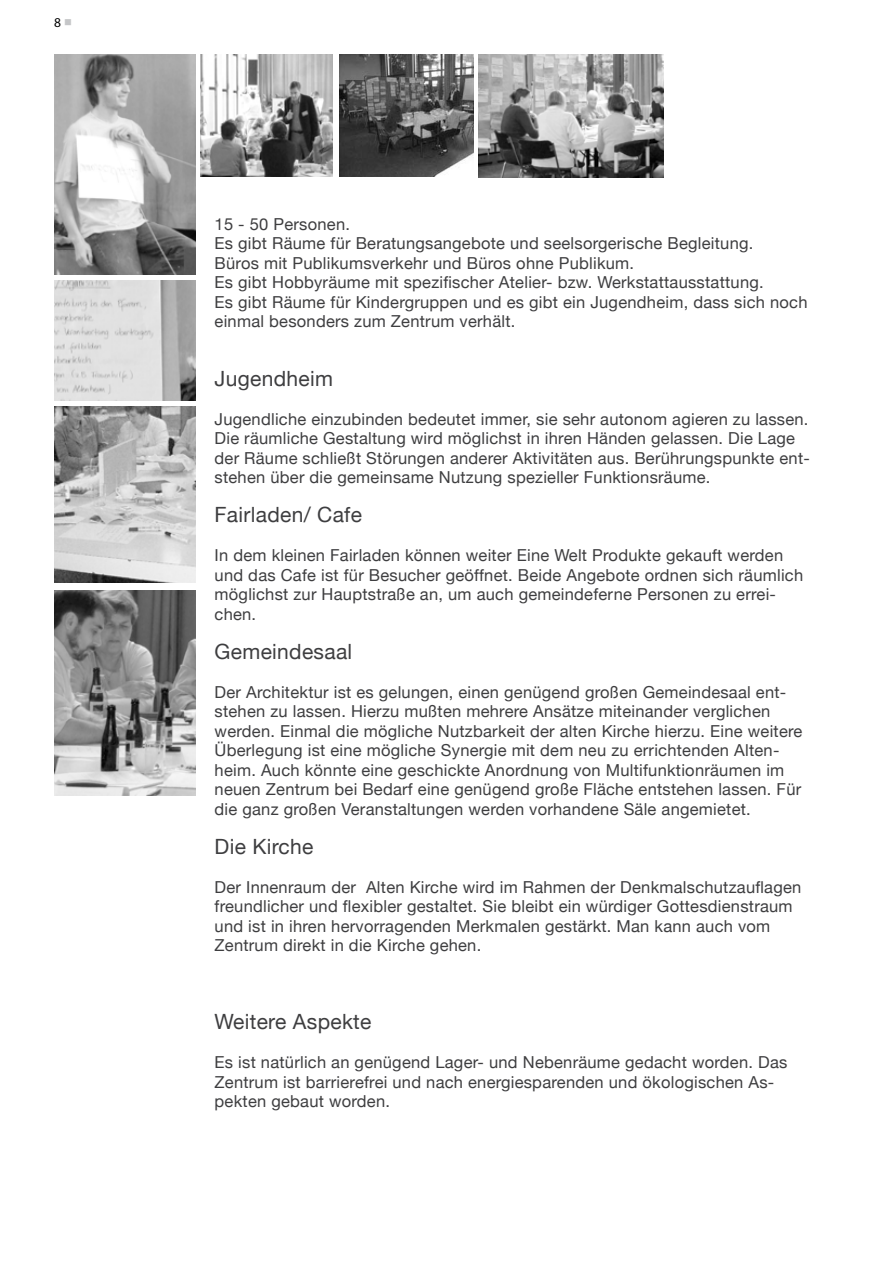
<style>
.page{position:relative;width:893px;height:1263px;background:#fff}
.page>*{position:absolute;margin:0;border:0;box-sizing:border-box;transform-origin:0 0}
.t1{font:21px "Helvetica Neue";letter-spacing:.015em;color:#3e3e40}
.t2{font:16.5px/19.5px "Helvetica Neue";letter-spacing:.015em;color:#3e3e40}
.t3{font:13.5px "Myriad Pro";color:#000}
.s1{color:#c5c6c8}
</style>
<div class="page">
<img style="left:339px;top:54px;width:135px;height:123px">
<img style="left:479px;top:54px;width:184px;height:123px">
<img style="left:201px;top:54px;width:132px;height:122px">
<img style="left:54px;top:590px;width:141px;height:205px">
<img style="left:54px;top:407px;width:141px;height:176px">
<img style="left:54px;top:281px;width:141px;height:119px">
<img style="left:54px;top:54px;width:141px;height:221px">
<p class="t3" style="left:54px;top:14px;width:20px">8 <span class="s1">■</span></p>
<p class="t2" style="left:215px;top:214px;width:594px">15 - 50 Personen.<br>Es gibt Räume für Beratungsangebote und seelsorgerische Begleitung.<br>Büros mit Publikumsverkehr und Büros ohne Publikum.<br>Es gibt Hobbyräume mit spezifischer Atelier- bzw. Werkstattausstattung.<br>Es gibt Räume für Kindergruppen und es gibt ein Jugendheim, dass sich noch einmal besonders zum Zentrum verhält.</p>
<p class="t1" style="left:215px;top:366px;width:120px">Jugendheim</p>
<p class="t2" style="left:215px;top:409px;width:597px">Jugendliche einzubinden bedeutet immer, sie sehr autonom agieren zu lassen.<br>Die räumliche Gestaltung wird möglichst in ihren Händen gelassen. Die Lage der Räume schließt Störungen anderer Aktivitäten aus. Berührungspunkte ent&shy;stehen über die gemeinsame Nutzung spezieller Funktionsräume.</p>
<p class="t1" style="left:215px;top:502px;width:149px">Fairladen/ Cafe</p>
<p class="t2" style="left:215px;top:545px;width:590px">In dem kleinen Fairladen können weiter Eine Welt Produkte gekauft werden und das Cafe ist für Besucher geöffnet. Beide Angebote ordnen sich räumlich möglichst zur Hauptstraße an, um auch gemeindeferne Personen zu errei&shy;chen.</p>
<p class="t1" style="left:215px;top:639px;width:139px">Gemeindesaal</p>
<p class="t2" style="left:215px;top:682px;width:589px">Der Architektur ist es gelungen, einen genügend großen Gemeindesaal ent&shy;stehen zu lassen. Hierzu mußten mehrere Ansätze miteinander verglichen werden. Einmal die mögliche Nutzbarkeit der alten Kirche hierzu. Eine weitere Überlegung ist eine mögliche Synergie mit dem neu zu errichtenden Alten&shy;heim. Auch könnte eine geschickte Anordnung von Multifunktionräumen im neuen Zentrum bei Bedarf eine genügend große Fläche entstehen lassen. Für die ganz großen Veranstaltungen werden vorhandene Säle angemietet.</p>
<p class="t1" style="left:215px;top:834px;width:100px">Die Kirche</p>
<p class="t2" style="left:215px;top:877px;width:588px">Der Innenraum der Alten Kirche wird im Rahmen der Denkmalschutzauflagen freundlicher und flexibler gestaltet. Sie bleibt ein würdiger Gottesdienstraum und ist in ihren hervorragenden Merkmalen gestärkt. Man kann auch vom Zentrum direkt in die Kirche gehen.</p>
<p class="t1" style="left:215px;top:1009px;width:158px">Weitere Aspekte</p>
<p class="t2" style="left:215px;top:1052px;width:574px">Es ist natürlich an genügend Lager- und Nebenräume gedacht worden. Das<br>Zentrum ist barrierefrei und nach energiesparenden und ökologischen As&shy;pekten gebaut worden.</p>
</div>
